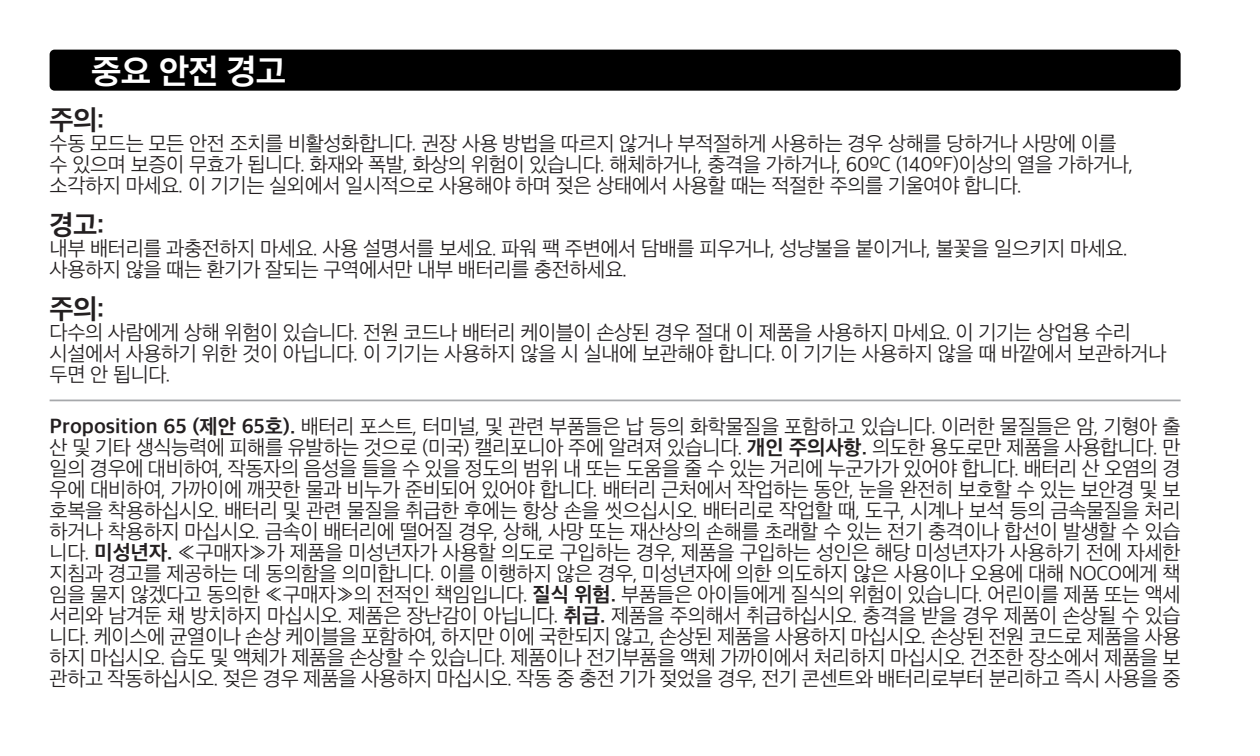
<style>
.page{position:relative;width:1260px;height:756px;background:#fff}
.page>*{position:absolute;margin:0;border:0;box-sizing:border-box;transform-origin:0 0}
.NOCO_HN_Cond-Text{font:700 35px "Apple SD Gothic Neo";color:#fff}
.t1{font:700 28px "Apple SD Gothic Neo";color:#231f20}
.NOCO_HN_Cond-Text-2{font:300 21px/21px "Apple SD Gothic Neo";letter-spacing:-.02em;color:#231f20}
.s1{font-weight:700}
</style>
<div class="page">
<div style="left:50px;top:50px;width:1131px;height:41px;background:#000;border-radius:5px"></div>
<hr style="left:50px;top:400px;width:1131px;height:1px;background:#a6a8ab">
<p class="NOCO_HN_Cond-Text" style="left:91px;top:52px;width:197px">중요 안전 경고</p>
<p class="t1" style="left:50px;top:105px;width:56px">주의:</p>
<p class="NOCO_HN_Cond-Text-2" style="left:50px;top:134px;width:1085px">수동 모드는 모든 안전 조치를 비활성화합니다. 권장 사용 방법을 따르지 않거나 부적절하게 사용하는 경우 상해를 당하거나 사망에 이를 수 있으며 보증이 무효가 됩니다. 화재와 폭발, 화상의 위험이 있습니다. 해체하거나, 충격을 가하거나, 60ºC (140ºF)이상의 열을 가하거나, 소각하지 마세요. 이 기기는 실외에서 일시적으로 사용해야 하며 젖은 상태에서 사용할 때는 적절한 주의를 기울여야 합니다.</p>
<p class="t1" style="left:50px;top:210px;width:56px">경고:</p>
<p class="NOCO_HN_Cond-Text-2" style="left:50px;top:239px;width:1080px">내부 배터리를 과충전하지 마세요. 사용 설명서를 보세요. 파워 팩 주변에서 담배를 피우거나, 성냥불을 붙이거나, 불꽃을 일으키지 마세요. 사용하지 않을 때는 환기가 잘되는 구역에서만 내부 배터리를 충전하세요.</p>
<p class="t1" style="left:50px;top:294px;width:56px">주의:</p>
<p class="NOCO_HN_Cond-Text-2" style="left:50px;top:323px;width:1118px">다수의 사람에게 상해 위험이 있습니다. 전원 코드나 배터리 케이블이 손상된 경우 절대 이 제품을 사용하지 마세요. 이 기기는 상업용 수리 시설에서 사용하기 위한 것이 아닙니다. 이 기기는 사용하지 않을 시 실내에 보관해야 합니다. 이 기기는 사용하지 않을 때 바깥에서 보관하거나 두면 안 됩니다.</p>
<p class="NOCO_HN_Cond-Text-2" style="left:50px;top:418px;width:1133px;text-align:justify"><span class="s1">Proposition 65 (제안 65호).</span> 배터리 포스트, 터미널, 및 관련 부품들은 납 등의 화학물질을 포함하고 있습니다. 이러한 물질들은 암, 기형아 출 산 및 기타 생식능력에 피해를 유발하는 것으로 (미국) 캘리포니아 주에 알려져 있습니다. <span class="s1">개인 주의사항.</span> 의도한 용도로만 제품을 사용합니다. 만 일의 경우에 대비하여, 작동자의 음성을 들을 수 있을 정도의 범위 내 또는 도움을 줄 수 있는 거리에 누군가가 있어야 합니다. 배터리 산 오염의 경 우에 대비하여, 가까이에 깨끗한 물과 비누가 준비되어 있어야 합니다. 배터리 근처에서 작업하는 동안, 눈을 완전히 보호할 수 있는 보안경 및 보 호복을 착용하십시오. 배터리 및 관련 물질을 취급한 후에는 항상 손을 씻으십시오. 배터리로 작업할 때, 도구, 시계나 보석 등의 금속물질을 처리 하거나 착용하지 마십시오. 금속이 배터리에 떨어질 경우, 상해, 사망 또는 재산상의 손해를 초래할 수 있는 전기 충격이나 합선이 발생할 수 있습 니다. <span class="s1">미성년자.</span> «구매자»가 제품을 미성년자가 사용할 의도로 구입하는 경우, 제품을 구입하는 성인은 해당 미성년자가 사용하기 전에 자세한 지침과 경고를 제공하는 데 동의함을 의미합니다. 이를 이행하지 않은 경우, 미성년자에 의한 의도하지 않은 사용이나 오용에 대해 NOCO에게 책 임을 물지 않겠다고 동의한 «구매자»의 전적인 책임입니다. <span class="s1">질식 위험.</span> 부품들은 아이들에게 질식의 위험이 있습니다. 어린이를 제품 또는 액세 서리와 남겨둔 채 방치하지 마십시오. 제품은 장난감이 아닙니다. <span class="s1">취급.</span> 제품을 주의해서 취급하십시오. 충격을 받을 경우 제품이 손상될 수 있습 니다. 케이스에 균열이나 손상 케이블을 포함하여, 하지만 이에 국한되지 않고, 손상된 제품을 사용하지 마십시오. 손상된 전원 코드로 제품을 사용 하지 마십시오. 습도 및 액체가 제품을 손상할 수 있습니다. 제품이나 전기부품을 액체 가까이에서 처리하지 마십시오. 건조한 장소에서 제품을 보 관하고 작동하십시오. 젖은 경우 제품을 사용하지 마십시오. 작동 중 충전 기가 젖었을 경우, 전기 콘센트와 배터리로부터 분리하고 즉시 사용을 중</p>
</div>
